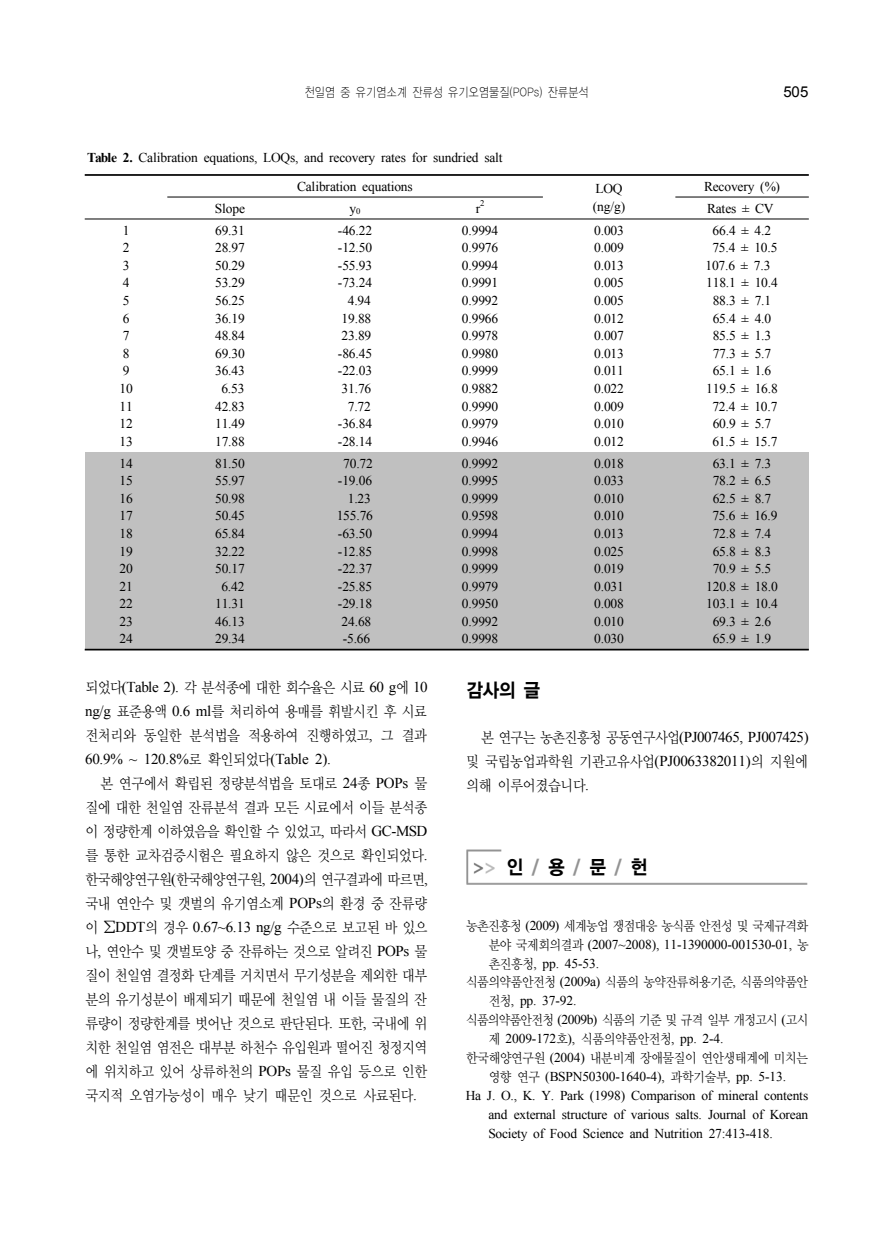
<style>
.page{position:relative;width:893px;height:1233px;background:#fff}
.page>*{position:absolute;margin:0;border:0;box-sizing:border-box;transform-origin:0 0}
.t1{font:19.5px "YDIYGO130 KS Cpc EUC H";color:#000;scale:.9 1}
.t2{font:15px/24px "YDIY Mj O110 KS Cpc EUC H";letter-spacing:-.075em;color:#000;text-align:justify;scale:.9 1}
.t3{font:15px "YDIY Mj O110 KS Cpc EUC H";letter-spacing:-.095em;color:#000;scale:.9 1}
.t4{font:15px "Times New Roman";letter-spacing:-.02em;color:#000}
.t5{font:15px "Arial";color:#000}
.t6{font:13.5px/17.5px "Times New Roman";letter-spacing:-.015em;color:#000;text-align:justify}
.t7{font:13.5px "YDIY Mj O110 KS Cpc EUC H";letter-spacing:-.09em;color:#000;scale:.91 1}
.t8{font:13.5px "YDIY Mj O110 KS Cpc EUC H";letter-spacing:-.11em;color:#000;scale:.91 1}
.t9{font:12.75px "YDIYGO110 KS Cpc EUC H";letter-spacing:-.035em;color:#000;scale:.83 1}
.t10{font:8.7px "Times New Roman";color:#000}
.s1{font-weight:700}
.s2{font-family:"Times New Roman"}
.s3{font-family:"YDIY Mj O110 KS Cpc EUC H"}
.s4{font-family:"Haansoft Batang"}
.s5{color:#939393}
</style>
<div class="page">
<div style="left:85px;top:452px;width:82px;height:198px;background:#c0c0c0"></div>
<div style="left:167px;top:452px;width:125px;height:198px;background:#c0c0c0"></div>
<div style="left:292px;top:452px;width:125px;height:198px;background:#c0c0c0"></div>
<div style="left:417px;top:452px;width:125px;height:198px;background:#c0c0c0"></div>
<div style="left:542px;top:452px;width:133px;height:198px;background:#c0c0c0"></div>
<div style="left:675px;top:452px;width:133px;height:198px;background:#c0c0c0"></div>
<hr style="left:85px;top:174px;width:723px;height:2px;background:#000">
<hr style="left:167px;top:197px;width:376px;height:1px;background:#000">
<hr style="left:675px;top:197px;width:133px;height:1px;background:#000">
<hr style="left:85px;top:219px;width:723px;height:1px;background:#000">
<hr style="left:85px;top:649px;width:723px;height:1px;background:#000">
<img style="left:466px;top:849px;width:341px;height:36px">
<p class="t9" style="left:304px;top:86px;width:344px">천일염 중 유기염소계 잔류성 유기오염물질(POPs) 잔류분석</p>
<p class="t5" style="left:783px;top:83px;width:27px">505</p>
<p class="t6" style="left:297px;top:144px;width:207px;line-height:28.3px;text-indent:-210px"><span class="s1">Table 2.</span> Calibration equations, LOQs, and recovery rates for sundried salt<br>Calibration equations</p>
<p class="t10" style="left:480px;top:198px;width:6px">2</p>
<p class="t6" style="left:215px;top:199px;width:32px">Slope</p>
<p class="t6" style="left:349px;top:199px;width:12px">y<sub>0</sub></p>
<p class="t6" style="left:475px;top:199px;width:6px">r</p>
<p class="t6" style="left:593px;top:179px;width:34px">LOQ (ng/g)</p>
<p class="t6" style="left:704px;top:177px;width:77px">Recovery (%)</p>
<p class="t6" style="left:707px;top:199px;width:68px">Rates ± CV</p>
<p class="t6" style="left:119px;top:221px;width:15px;text-align:left">1<br>2<br>3<br>4<br>5<br>6<br>7<br>8<br>9<br>10<br>11<br>12<br>13</p>
<p class="t6" style="left:215px;top:221px;width:31px;text-align:center">69.31<br>28.97<br>50.29<br>53.29<br>56.25<br>36.19<br>48.84<br>69.30<br>36.43<br>6.53<br>42.83<br>11.49<br>17.88</p>
<p class="t6" style="left:338px;top:221px;width:36px;text-align:right">-46.22 -12.50 -55.93 -73.24<br>4.94<br>19.88<br>23.89 -86.45 -22.03<br>31.76<br>7.72 -36.84 -28.14</p>
<p class="t6" style="left:462px;top:221px;width:38px">0.9994<br>0.9976<br>0.9994<br>0.9991<br>0.9992<br>0.9966<br>0.9978<br>0.9980<br>0.9999<br>0.9882<br>0.9990<br>0.9979<br>0.9946</p>
<p class="t6" style="left:594px;top:221px;width:31px">0.003<br>0.009<br>0.013<br>0.005<br>0.005<br>0.012<br>0.007<br>0.013<br>0.011<br>0.022<br>0.009<br>0.010<br>0.012</p>
<p class="t6" style="left:705px;top:221px;width:74px;text-align:center">66.4 ± 4.2<br>75.4 ± 10.5<br>107.6 ± 7.3<br>118.1 ± 10.4<br>88.3 ± 7.1<br>65.4 ± 4.0<br>85.5 ± 1.3<br>77.3 ± 5.7<br>65.1 ± 1.6<br>119.5 ± 16.8<br>72.4 ± 10.7<br>60.9 ± 5.7<br>61.5 ± 15.7</p>
<p class="t6" style="left:119px;top:454px;width:15px">14<br>15<br>16<br>17<br>18<br>19<br>20<br>21<br>22<br>23<br>24</p>
<p class="t6" style="left:215px;top:454px;width:31px;text-align:center">81.50<br>55.97<br>50.98<br>50.45<br>65.84<br>32.22<br>50.17<br>6.42<br>11.31<br>46.13<br>29.34</p>
<p class="t6" style="left:337px;top:454px;width:38px;text-align:right">70.72 -19.06<br>1.23<br>155.76 -63.50 -12.85 -22.37 -25.85 -29.18<br>24.68 -5.66</p>
<p class="t6" style="left:462px;top:454px;width:38px">0.9992<br>0.9995<br>0.9999<br>0.9598<br>0.9994<br>0.9998<br>0.9999<br>0.9979<br>0.9950<br>0.9992<br>0.9998</p>
<p class="t6" style="left:594px;top:454px;width:31px">0.018<br>0.033<br>0.010<br>0.010<br>0.013<br>0.025<br>0.019<br>0.031<br>0.008<br>0.010<br>0.030</p>
<p class="t6" style="left:706px;top:454px;width:73px;text-align:center">63.1 ± 7.3<br>78.2 ± 6.5<br>62.5 ± 8.7<br>75.6 ± 16.9<br>72.8 ± 7.4<br>65.8 ± 8.3<br>70.9 ± 5.5<br>120.8 ± 18.0<br>103.1 ± 10.4<br>69.3 ± 2.6<br>65.9 ± 1.9</p>
<p class="t3" style="left:85px;top:680px;width:382px">되었다<span class="s2">(Table 2).</span> 각 분석종에 대한 회수율은 시료 <span class="s2">60 g</span>에 <span class="s2">10</span></p>
<p class="t2" style="left:85px;top:700px;width:382px"><span class="s2">ng/g</span> 표준용액 <span class="s2">0.6 ml</span>를 처리하여 용매를 휘발시킨 후 시료</p>
<p class="t2" style="left:85px;top:724px;width:382px">전처리와 동일한 분석법을 적용하여 진행하였고<span class="s2">,</span> 그 결과</p>
<p class="t4" style="left:85px;top:751px;width:247px">60.9% ~ 120.8%<span class="s3">로 확인되었다</span>(Table 2).</p>
<p class="t2" style="left:100px;top:772px;width:365px">본 연구에서 확립된 정량분석법을 토대로 <span class="s2">24</span>종 <span class="s2">POPs</span> 물</p>
<p class="t2" style="left:85px;top:796px;width:382px">질에 대한 천일염 잔류분석 결과 모든 시료에서 이들 분석종</p>
<p class="t2" style="left:85px;top:820px;width:382px">이 정량한계 이하였음을 확인할 수 있었고<span class="s2">,</span> 따라서 <span class="s2">GC-MSD</span></p>
<p class="t2" style="left:85px;top:844px;width:382px">를 통한 교차검증시험은 필요하지 않은 것으로 확인되었다<span class="s2">.</span></p>
<p class="t3" style="left:85px;top:872px;width:382px">한국해양연구원<span class="s2">(</span>한국해양연구원<span class="s2">, 2004)</span>의 연구결과에 따르면<span class="s2">,</span></p>
<p class="t2" style="left:85px;top:892px;width:382px">국내 연안수 및 갯벌의 유기염소계 <span class="s2">POPs</span>의 환경 중 잔류량</p>
<p class="t4" style="left:85px;top:919px;width:344px"><span class="s3">이</span> <span class="s4">∑</span>DDT<span class="s3">의 경우</span> 0.67~6.13 ng/g <span class="s3">수준으로 보고된 바 있으</span></p>
<p class="t2" style="left:85px;top:940px;width:382px">나<span class="s2">,</span> 연안수 및 갯벌토양 중 잔류하는 것으로 알려진 <span class="s2">POPs</span> 물</p>
<p class="t3" style="left:85px;top:968px;width:382px">질이 천일염 결정화 단계를 거치면서 무기성분을 제외한 대부</p>
<p class="t2" style="left:85px;top:988px;width:382px">분의 유기성분이 배제되기 때문에 천일염 내 이들 물질의 잔</p>
<p class="t2" style="left:85px;top:1012px;width:382px">류량이 정량한계를 벗어난 것으로 판단된다<span class="s2">.</span> 또한<span class="s2">,</span> 국내에 위</p>
<p class="t3" style="left:85px;top:1040px;width:382px">치한 천일염 염전은 대부분 하천수 유입원과 떨어진 청정지역</p>
<p class="t2" style="left:85px;top:1060px;width:382px">에 위치하고 있어 상류하천의 <span class="s2">POPs</span> 물질 유입 등으로 인한</p>
<p class="t2" style="left:85px;top:1084px;width:370px">국지적 오염가능성이 매우 낮기 때문인 것으로 사료된다<span class="s2">.</span></p>
<p class="t1" style="left:466px;top:680px;width:85px">감사의 글</p>
<p class="t2" style="left:466px;top:725px;width:382px;text-indent:15px">본 연구는 농촌진흥청 공동연구사업<span class="s2">(PJ007465, PJ007425) </span>및 국립농업과학원 기관고유사업<span class="s2">(PJ0063382011)</span>의 지원에 의해 이루어졌습니다<span class="s2">.</span></p>
<p class="t1" style="left:506px;top:858px;width:159px">인 <span class="s5">/</span> 용 <span class="s5">/</span> 문 <span class="s5">/</span> 헌</p>
<p class="t7" style="left:466px;top:919px;width:378px">농촌진흥청 <span class="s2">(2009)</span> 세계농업 쟁점대응 농식품 안전성 및 국제규격화</p>
<p class="t6" style="left:488px;top:935px;width:322px"><span class="s3">분야 국제회의결과</span> (2007~2008), 11-1390000-001530-01, <span class="s3">농</span></p>
<p class="t6" style="left:488px;top:954px;width:112px"><span class="s3">촌진흥청</span>, pp. 45-53.</p>
<p class="t7" style="left:466px;top:976px;width:378px">식품의약품안전청 <span class="s2">(2009a)</span> 식품의 농약잔류허용기준<span class="s2">,</span> 식품의약품안</p>
<p class="t6" style="left:488px;top:992px;width:90px"><span class="s3">전청</span>, pp. 37-92.</p>
<p class="t8" style="left:466px;top:1013px;width:378px">식품의약품안전청 <span class="s2">(2009b)</span> 식품의 기준 및 규격 일부 개정고시 <span class="s2">(</span>고시</p>
<p class="t6" style="left:488px;top:1030px;width:237px"><span class="s3">제</span> 2009-172<span class="s3">호</span>), <span class="s3">식품의약품안전청</span>, pp. 2-4.</p>
<p class="t7" style="left:466px;top:1051px;width:378px">한국해양연구원 <span class="s2">(2004)</span> 내분비계 장애물질이 연안생태계에 미치는</p>
<p class="t6" style="left:488px;top:1068px;width:299px"><span class="s3">영향 연구</span> (BSPN50300-1640-4), <span class="s3">과학기술부</span>, pp. 5-13.</p>
<p class="t6" style="left:466px;top:1086px;width:344px">Ha J. O., K. Y. Park (1998) Comparison of mineral contents</p>
<p class="t6" style="left:488px;top:1105px;width:321px">and external structure of various salts. Journal of Korean</p>
<p class="t6" style="left:488px;top:1124px;width:286px">Society of Food Science and Nutrition 27:413-418.</p>
</div>
